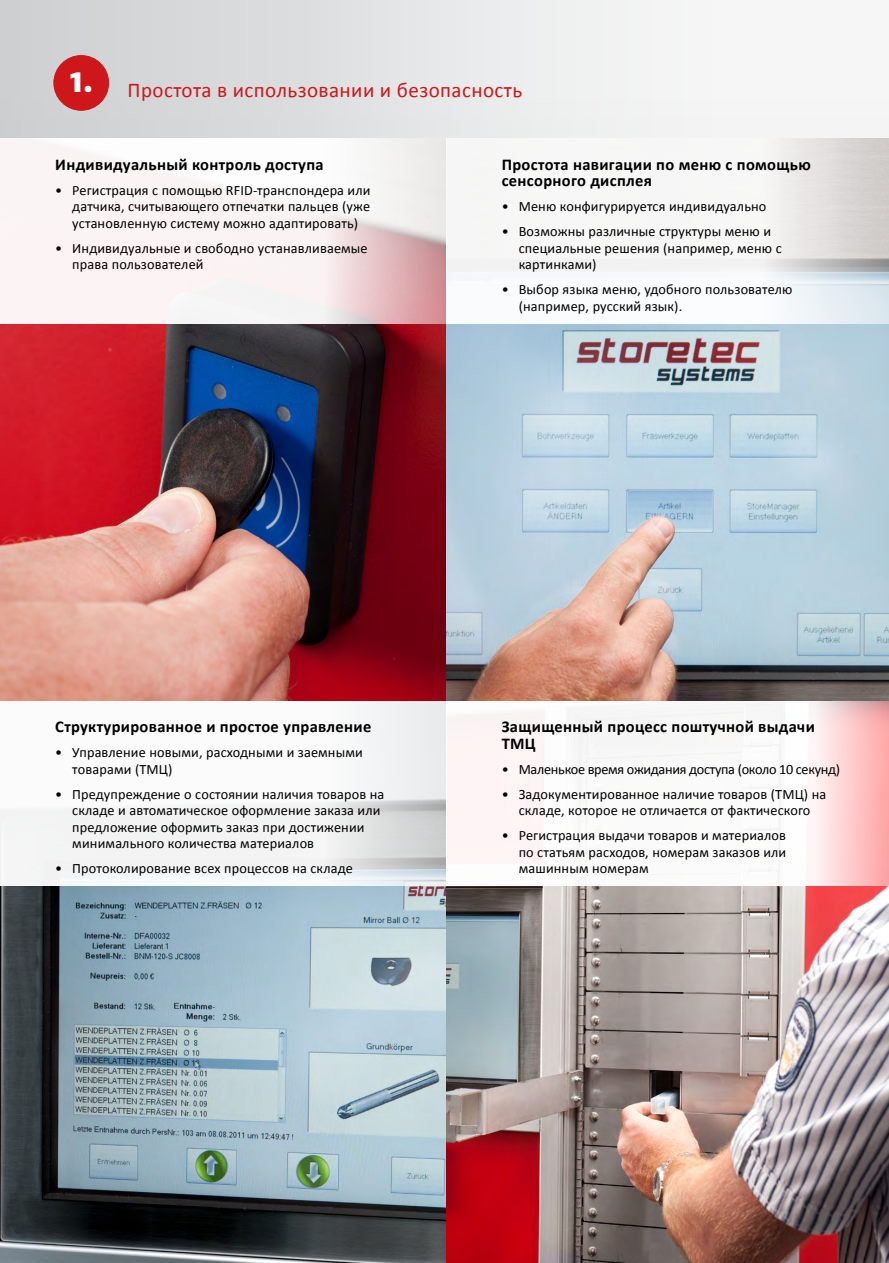
<style>
.page{position:relative;width:889px;height:1263px;background:#fff}
.page>*{position:absolute;margin:0;border:0;box-sizing:border-box;transform-origin:0 0}
.t1{font:21px "Calibri";letter-spacing:.02em;color:#cd171a}
.t2{font:700 16.5px/16.5px "Calibri";letter-spacing:.02em;color:#000}
.t3{font:14.25px/16.5px "Calibri";letter-spacing:.01em;color:#000}
.t4{font:14.25px "Calibri";letter-spacing:-.02em;color:#000}
</style>
<div class="page">
<div style="left:0;top:0;width:767px;height:254px;background:linear-gradient(to right,#cbcdce,#f9fafa)"></div>
<img style="left:0;top:323px;width:889px;height:940px">
<svg style="left:446px;top:700px;width:443px;height:185px"></svg>
<svg style="left:0;top:700px;width:446px;height:185px;fill:#f5f6f7"></svg>
<svg style="left:446px;top:138px;width:443px;height:185px;fill:#f7f6f6"></svg>
<div style="left:54px;top:56px;width:55px;height:54px;background:#cd171a;border-radius:50%"></div>
<div style="left:54px;top:55px;width:55px;height:56px;border:1px solid #cd171a;border-radius:50%"></div>
<svg style="left:0;top:138px;width:446px;height:185px;fill:#faf3f4"></svg>
<h1 class="t1" style="left:70px;top:77px;width:454px"><sup>1.</sup> Простота в использовании и безопасность</h1>
<p class="t2" style="left:55px;top:156px;width:270px">Индивидуальный контроль доступа</p>
<p class="t3" style="left:72px;top:182px;width:300px;text-align:justify;text-indent:-17px">• Регистрация с помощью RFID-транспондера или датчика, считывающего отпечатки пальцев (уже установленную систему можно адаптировать)</p>
<p class="t3" style="left:72px;top:240px;width:297px;text-indent:-17px">• Индивидуальные и свободно устанавливаемые права пользователей</p>
<p class="t2" style="left:502px;top:156px;width:310px">Простота навигации по меню с помощью сенсорного дисплея</p>
<p class="t3" style="left:502px;top:198px;width:266px">• Меню конфигурируется индивидуально</p>
<p class="t3" style="left:519px;top:223px;width:264px;text-indent:-17px">• Возможны различные структуры меню и специальные решения (например, меню с картинками)</p>
<p class="t3" style="left:519px;top:281px;width:275px;text-indent:-17px">• Выбор языка меню, удобного пользователю (например, русский язык).</p>
<p class="t2" style="left:55px;top:719px;width:318px">Структурированное и простое управление</p>
<p class="t3" style="left:72px;top:744px;width:292px;text-indent:-17px">• Управление новыми, расходными и заемными товарами (ТМЦ)</p>
<p class="t3" style="left:72px;top:786px;width:313px;text-indent:-17px">• Предупреждение о состоянии наличия товаров на складе и автоматическое оформление заказа или предложение оформить заказ при достижении минимального количества материалов</p>
<p class="t3" style="left:55px;top:860px;width:299px">• Протоколирование всех процессов на складе</p>
<p class="t2" style="left:502px;top:719px;width:315px">Защищенный процесс поштучной выдачи<br>ТМЦ</p>
<p class="t4" style="left:502px;top:760px;width:340px">• Маленькое время ожидания доступа (около 10 секунд)</p>
<p class="t3" style="left:502px;top:786px;width:326px;text-align:center">• Задокументированное наличие товаров (ТМЦ) на складе, которое не отличается от фактического</p>
<p class="t3" style="left:519px;top:827px;width:269px;text-align:justify;text-indent:-17px">• Регистрация выдачи товаров и материалов по статьям расходов, номерам заказов или машинным номерам</p>
</div>
